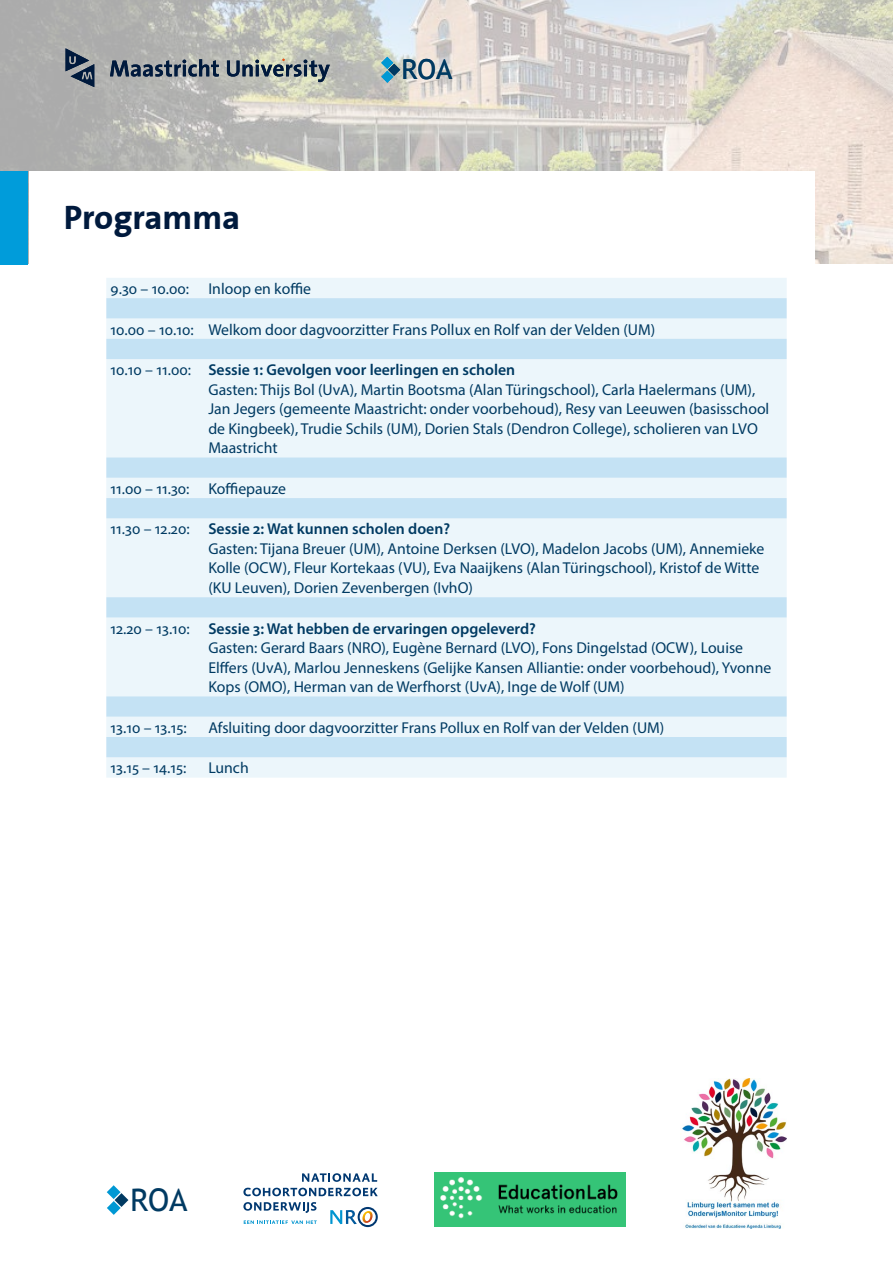
<style>
.page{position:relative;width:893px;height:1263px;background:#fff}
.page>*{position:absolute;margin:0;border:0;box-sizing:border-box;transform-origin:0 0}
.Titel{font:700 34.5px "The Sans Correspondence";color:#001a3d}
.t1{font:31.2px "Trebuchet MS";color:#003a62}
.t2{font:27.45px "Trebuchet MS";color:#003a62}
.programmatekst{font:15.75px/19.5px "Myriad Pro";color:#003a62}
.programmatekst-2{font:600 15.75px "Myriad Pro";color:#003a62}
</style>
<div class="page">
<img style="left:0;top:0;width:893px;height:264px">
<div style="left:0;top:171px;width:28px;height:94px;background:#009cda"></div>
<svg style="left:110px;top:59px;width:109px;height:18px;background:#66717f"></svg>
<svg style="left:66px;top:48px;width:28px;height:39px"></svg>
<svg style="left:227px;top:59px;width:103px;height:23px;background:#889192"></svg>
<svg style="left:381px;top:57px;width:19px;height:26px"></svg>
<div style="left:29px;top:171px;width:786px;height:95px;background:#fff"></div>
<img style="left:680px;top:1078px;width:107px;height:150px">
<img style="left:434px;top:1172px;width:192px;height:54px">
<svg style="left:107px;top:1185px;width:21px;height:30px"></svg>
<svg style="left:330px;top:1207px;width:48px;height:20px"></svg>
<svg style="left:244px;top:1220px;width:73px;height:4px"></svg>
<svg style="left:302px;top:1173px;width:75px;height:9px"></svg>
<svg style="left:243px;top:1188px;width:135px;height:8px"></svg>
<svg style="left:243px;top:1202px;width:73px;height:11px"></svg>
<div style="left:106px;top:278px;width:681px;height:500px;background:#ecf6fb"></div>
<svg style="left:106px;top:298px;width:681px;height:459px;background:#dfeff8"></svg>
<p class="Titel" style="left:64px;top:199px;width:178px">Programma</p>
<h3 class="t2" style="left:402px;top:53px;width:52px">ROA</h3>
<p class="programmatekst" style="left:111px;top:279px;width:80px">9.30 – 10.00:</p>
<p class="programmatekst" style="left:208px;top:279px;width:104px">Inloop en koffie</p>
<p class="programmatekst" style="left:111px;top:319px;width:85px">10.00 – 10.10:</p>
<p class="programmatekst" style="left:208px;top:319px;width:448px">Welkom door dagvoorzitter Frans Pollux en Rolf van der Velden (UM)</p>
<p class="programmatekst" style="left:111px;top:360px;width:82px">10.10 – 11.00:</p>
<p class="programmatekst-2" style="left:208px;top:360px;width:308px">Sessie 1: Gevolgen voor leerlingen en scholen</p>
<p class="programmatekst" style="left:208px;top:379px;width:562px">Gasten: Thijs Bol (UvA), Martin Bootsma (Alan Türingschool), Carla Haelermans (UM), Jan Jegers (gemeente Maastricht: onder voorbehoud), Resy van Leeuwen (basisschool de Kingbeek), Trudie Schils (UM), Dorien Stals (Dendron College), scholieren van LVO Maastricht</p>
<p class="programmatekst" style="left:111px;top:478px;width:81px">11.00 – 11.30:</p>
<p class="programmatekst" style="left:208px;top:478px;width:79px">Koffiepauze</p>
<p class="programmatekst" style="left:111px;top:519px;width:81px">11.30 – 12.20:</p>
<p class="programmatekst-2" style="left:208px;top:519px;width:243px">Sessie 2: Wat kunnen scholen doen?</p>
<p class="programmatekst" style="left:208px;top:539px;width:558px">Gasten: Tijana Breuer (UM), Antoine Derksen (LVO), Madelon Jacobs (UM), Annemieke<br>Kolle (OCW), Fleur Kortekaas (VU), Eva Naaijkens (Alan Türingschool), Kristof de Witte (KU Leuven), Dorien Zevenbergen (IvhO)</p>
<p class="programmatekst" style="left:111px;top:618px;width:81px">12.20 – 13.10:</p>
<p class="programmatekst-2" style="left:208px;top:618px;width:329px">Sessie 3: Wat hebben de ervaringen opgeleverd?</p>
<p class="programmatekst" style="left:208px;top:638px;width:564px">Gasten: Gerard Baars (NRO), Eugène Bernard (LVO), Fons Dingelstad (OCW), Louise<br>Elffers (UvA), Marlou Jenneskens (Gelijke Kansen Alliantie: onder voorbehoud), Yvonne<br>Kops (OMO), Herman van de Werfhorst (UvA), Inge de Wolf (UM)</p>
<p class="programmatekst" style="left:111px;top:717px;width:78px">13.10 – 13.15:</p>
<p class="programmatekst" style="left:208px;top:717px;width:458px">Afsluiting door dagvoorzitter Frans Pollux en Rolf van der Velden (UM)</p>
<p class="programmatekst" style="left:111px;top:758px;width:77px">13.15 – 14.15:</p>
<p class="programmatekst" style="left:208px;top:758px;width:42px">Lunch</p>
<h2 class="t1" style="left:130px;top:1181px;width:59px">ROA</h2>
</div>
